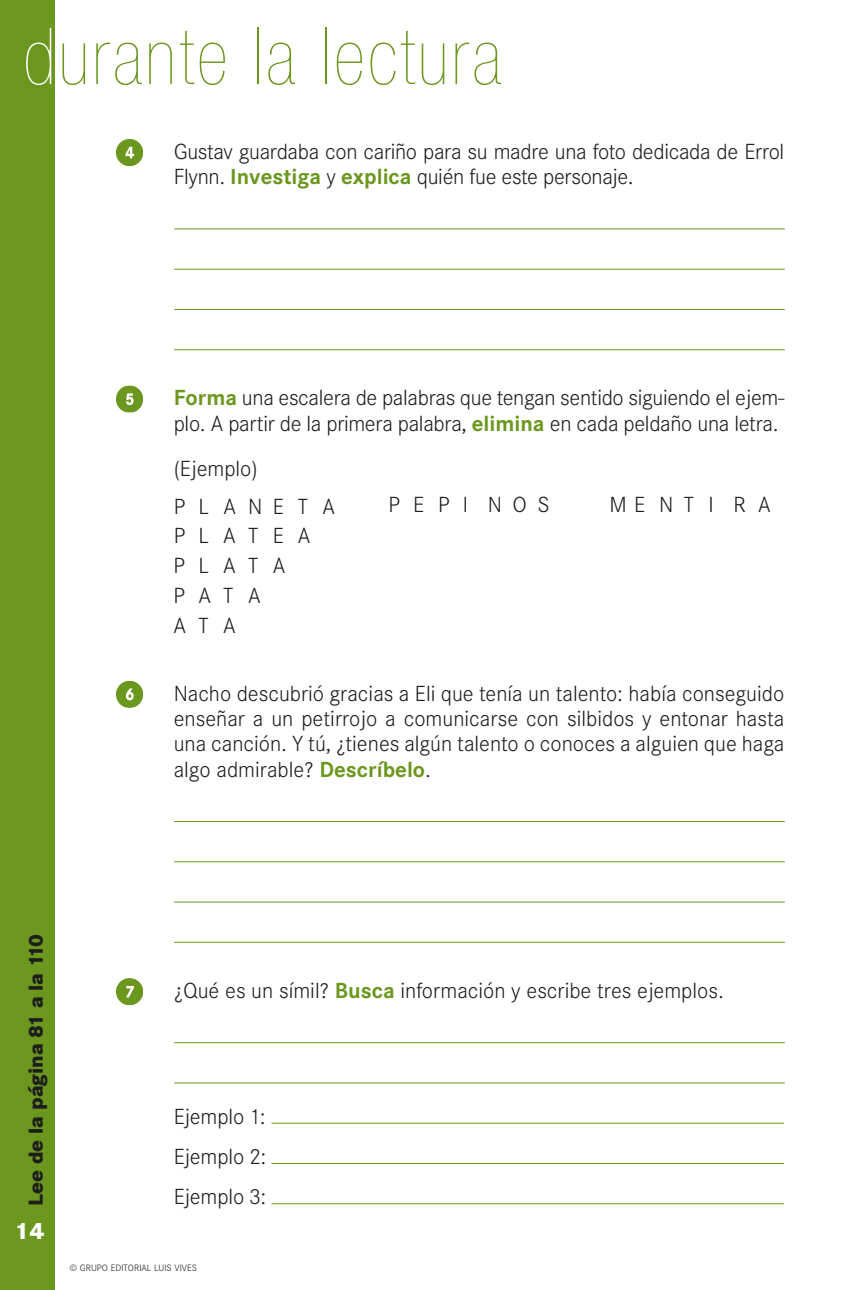
<style>
.page{position:relative;width:844px;height:1290px;background:#fff}
.page>*{position:absolute;margin:0;border:0;box-sizing:border-box;transform-origin:0 0}
.t1{font:900 condensed 78.75px "Helvetica Neue";letter-spacing:.04em;color:#6b971f}
.t2{font:800 24.5px "Corporate S";color:#fff}
.t3{font:300 22.75px/25.4px "Corporate S";letter-spacing:-.015em;color:#1d1d1b}
.t4{font:300 22.75px/29.8px "Corporate S";letter-spacing:.59em;color:#1d1d1b}
.t5{font:300 22.75px/37.8px "Corporate S";letter-spacing:.23em;color:#1d1d1b}
.t6{font:800 21px "Corporate S";color:#1d1d1b}
.t7{font:300 9.62px "Corporate S";color:#1d1d1b}
.s1{color:#fff}
.s2{font-weight:700;color:#6b971f}
</style>
<div class="page">
<div style="left:0;top:0;width:55px;height:1290px;background:#6b971f"></div>
<svg style="left:116px;top:139px;width:27px;height:27px"></svg>
<hr style="left:174px;top:228px;width:610px;height:1px;background:#6b971f">
<hr style="left:174px;top:269px;width:610px;height:1px;background:#6b971f">
<hr style="left:174px;top:309px;width:610px;height:1px;background:#6b971f">
<hr style="left:174px;top:349px;width:610px;height:1px;background:#6b971f">
<svg style="left:116px;top:385px;width:27px;height:27px"></svg>
<svg style="left:116px;top:681px;width:27px;height:27px"></svg>
<hr style="left:174px;top:821px;width:610px;height:1px;background:#6b971f">
<hr style="left:174px;top:861px;width:610px;height:1px;background:#6b971f">
<hr style="left:174px;top:901px;width:610px;height:1px;background:#6b971f">
<hr style="left:174px;top:942px;width:610px;height:1px;background:#6b971f">
<svg style="left:116px;top:978px;width:27px;height:27px"></svg>
<hr style="left:174px;top:1042px;width:610px;height:1px;background:#6b971f">
<hr style="left:174px;top:1082px;width:610px;height:1px;background:#6b971f">
<hr style="left:271px;top:1123px;width:512px;height:1px;background:#6b971f">
<hr style="left:271px;top:1163px;width:512px;height:1px;background:#6b971f">
<hr style="left:271px;top:1203px;width:512px;height:1px;background:#6b971f">
<h1 class="t1" style="left:23px;top:13px;width:479px"><span class="s1">d</span>urante la lectura</h1>
<p class="t3" style="left:174px;top:139px;width:612px">Gustav guardaba con cariño para su madre una foto dedicada de Errol<br>Flynn. <span class="s2">Investiga</span> y <span class="s2">explica</span> quién fue este personaje.</p>
<p class="t3" style="left:174px;top:385px;width:612px"><span class="s2">Forma</span> una escalera de palabras que tengan sentido siguiendo el ejem&shy;plo. A partir de la primera palabra, <span class="s2">elimina</span> en cada peldaño una letra.</p>
<p class="t5" style="left:174px;top:450px;width:163px">(Ejemplo)<br>PLANETA</p>
<p class="t3" style="left:388px;top:493px;width:163px">PEPI NOS</p>
<p class="t3" style="left:609px;top:493px;width:163px">MENTI RA</p>
<p class="t4" style="left:173px;top:521px;width:138px">PLATEA<br>PLATA<br>PATA<br>ATA</p>
<p class="t3" style="left:174px;top:681px;width:612px;text-align:justify">Nacho descubrió gracias a Eli que tenía un talento: había conseguido enseñar a un petirrojo a comunicarse con silbidos y entonar hasta una canción. Y tú, ¿tienes algún talento o conoces a alguien que haga algo admirable? <span class="s2">Descríbelo</span>.</p>
<p class="t6" style="left:23px;top:1205px;width:273px;rotate:-90deg">Lee de la página 81 a la 110</p>
<p class="t2" style="left:15px;top:1216px;width:32px">14</p>
<p class="t3" style="left:174px;top:978px;width:551px">¿Qué es un símil? <span class="s2">Busca</span> información y escribe tres ejemplos.</p>
<p class="t3" style="left:174px;top:1096px;width:94px;line-height:40.2px;text-align:justify">Ejemplo 1:<br>Ejemplo 2:<br>Ejemplo 3:</p>
<p class="t7" style="left:69px;top:1263px;width:129px">© Grupo Editorial Luis Vives</p>
</div>
